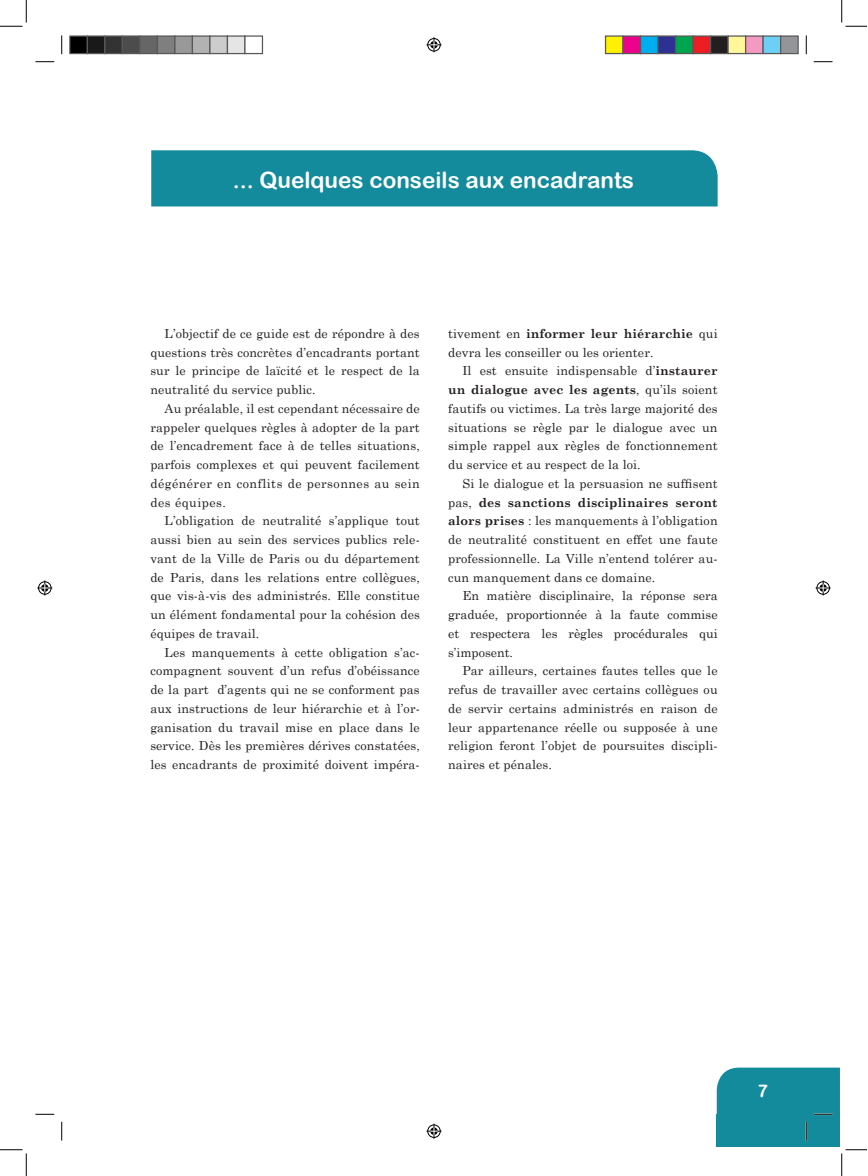
<style>
.page{position:relative;width:868px;height:1176px;background:#fff}
.page>*{position:absolute;margin:0;border:0;box-sizing:border-box;transform-origin:0 0}
.t1{font:22.5px "Arial Rounded MT Bold";color:#fff}
.t2{font:17.5px "Arial Rounded MT Bold";color:#fff}
.t3{font:12.5px/18.8px "Century Schoolbook";letter-spacing:.01em;color:#231f20;text-align:justify}
.s1{font-weight:700}
</style>
<div class="page">
<div style="left:716px;top:1114px;width:123px;height:33px;background:#138b9c"></div>
<div style="left:151px;top:150px;width:566px;height:56px;background:#138b9c"></div>
<svg style="left:35px;top:61px;width:19px;height:1px"></svg>
<svg style="left:813px;top:61px;width:19px;height:1px"></svg>
<svg style="left:35px;top:1113px;width:19px;height:2px"></svg>
<div style="left:716px;top:1067px;width:123px;height:48px;background:#138b9c"></div>
<svg style="left:61px;top:35px;width:1px;height:19px"></svg>
<svg style="left:61px;top:1122px;width:1px;height:18px"></svg>
<svg style="left:805px;top:35px;width:2px;height:19px"></svg>
<svg style="left:805px;top:1122px;width:2px;height:18px"></svg>
<svg style="left:0;top:1px;width:27px;height:26px"></svg>
<svg style="left:0;top:1149px;width:27px;height:27px"></svg>
<svg style="left:841px;top:1px;width:25px;height:26px"></svg>
<svg style="left:841px;top:1149px;width:25px;height:27px"></svg>
<svg style="left:426px;top:37px;width:15px;height:15px"></svg>
<svg style="left:426px;top:1123px;width:15px;height:15px"></svg>
<svg style="left:37px;top:580px;width:15px;height:15px"></svg>
<svg style="left:815px;top:580px;width:15px;height:15px"></svg>
<div style="left:70px;top:36px;width:17px;height:18px;background:#000"></div>
<div style="left:69px;top:35px;width:19px;height:19px;border:1px solid #595959"></div>
<div style="left:87px;top:36px;width:18px;height:18px;background:#191919"></div>
<div style="left:87px;top:35px;width:18px;height:19px;border:1px solid #595959"></div>
<div style="left:105px;top:36px;width:17px;height:18px;background:#333"></div>
<div style="left:104px;top:35px;width:19px;height:19px;border:1px solid #595959"></div>
<div style="left:122px;top:36px;width:18px;height:18px;background:#4c4c4c"></div>
<div style="left:122px;top:35px;width:18px;height:19px;border:1px solid #595959"></div>
<div style="left:140px;top:36px;width:17px;height:18px;background:#666"></div>
<div style="left:139px;top:35px;width:19px;height:19px;border:1px solid #595959"></div>
<div style="left:157px;top:36px;width:18px;height:18px;background:#7f7f7f"></div>
<div style="left:157px;top:35px;width:18px;height:19px;border:1px solid #595959"></div>
<div style="left:175px;top:36px;width:17px;height:18px;background:#999"></div>
<div style="left:174px;top:35px;width:19px;height:19px;border:1px solid #595959"></div>
<div style="left:192px;top:36px;width:18px;height:18px;background:#b2b2b2"></div>
<div style="left:192px;top:35px;width:18px;height:19px;border:1px solid #595959"></div>
<div style="left:210px;top:36px;width:17px;height:18px;background:#ccc"></div>
<div style="left:209px;top:35px;width:19px;height:19px;border:1px solid #595959"></div>
<div style="left:227px;top:36px;width:18px;height:18px;background:#e5e5e5"></div>
<div style="left:227px;top:35px;width:18px;height:19px;border:1px solid #595959"></div>
<div style="left:244px;top:35px;width:19px;height:19px;border:1px solid #595959"></div>
<div style="left:605px;top:36px;width:18px;height:18px;background:#fff101"></div>
<div style="left:605px;top:35px;width:18px;height:19px;border:1px solid #595959"></div>
<div style="left:623px;top:36px;width:17px;height:18px;background:#ed028c"></div>
<div style="left:622px;top:35px;width:19px;height:19px;border:1px solid #595959"></div>
<div style="left:640px;top:36px;width:18px;height:18px;background:#00aeef"></div>
<div style="left:640px;top:35px;width:18px;height:19px;border:1px solid #595959"></div>
<div style="left:658px;top:36px;width:17px;height:18px;background:#2e3092"></div>
<div style="left:657px;top:35px;width:19px;height:19px;border:1px solid #595959"></div>
<div style="left:675px;top:36px;width:18px;height:18px;background:#00a54f"></div>
<div style="left:675px;top:35px;width:18px;height:19px;border:1px solid #595959"></div>
<div style="left:693px;top:36px;width:17px;height:18px;background:#ee1d23"></div>
<div style="left:692px;top:35px;width:19px;height:19px;border:1px solid #595959"></div>
<div style="left:710px;top:36px;width:18px;height:18px;background:#231f20"></div>
<div style="left:710px;top:35px;width:18px;height:19px;border:1px solid #595959"></div>
<div style="left:728px;top:36px;width:17px;height:18px;background:#fff79a"></div>
<div style="left:727px;top:35px;width:19px;height:19px;border:1px solid #595959"></div>
<div style="left:745px;top:36px;width:18px;height:18px;background:#f499c2"></div>
<div style="left:745px;top:35px;width:18px;height:19px;border:1px solid #595959"></div>
<div style="left:763px;top:36px;width:17px;height:18px;background:#6bcff6"></div>
<div style="left:762px;top:35px;width:19px;height:19px;border:1px solid #595959"></div>
<div style="left:780px;top:36px;width:18px;height:18px;background:#939598"></div>
<div style="left:780px;top:35px;width:18px;height:19px;border:1px solid #595959"></div>
<h1 class="t1" style="left:233px;top:166px;width:403px">... Quelques conseils aux encadrants</h1>
<p class="t3" style="left:150px;top:324px;width:271px;text-indent:14px">L’objectif de ce guide est de répondre à des questions très concrètes d’encadrants portant sur le principe de laïcité et le respect de la neutralité du service public.</p>
<p class="t3" style="left:150px;top:399px;width:271px;text-indent:14px">Au préalable, il est cependant nécessaire de rappeler quelques règles à adopter de la part de l’encadrement face à de telles situations, parfois complexes et qui peuvent facilement dégénérer en conflits de personnes au sein des équipes.</p>
<p class="t3" style="left:150px;top:511px;width:271px;text-indent:14px">L’obligation de neutralité s’applique tout aussi bien au sein des services publics rele&shy;vant de la Ville de Paris ou du département de Paris, dans les relations entre collègues, que vis-à-vis des administrés. Elle constitue un élément fondamental pour la cohésion des équipes de travail.</p>
<p class="t3" style="left:150px;top:642px;width:271px;text-indent:14px">Les manquements à cette obligation s’ac&shy;compagnent souvent d’un refus d’obéissance de la part d’agents qui ne se conforment pas aux instructions de leur hiérarchie et à l’or&shy;ganisation du travail mise en place dans le service. Dès les premières dérives constatées, les encadrants de proximité doivent impéra-</p>
<p class="t3" style="left:448px;top:324px;width:271px">tivement en <span class="s1">informer leur hiérarchie</span> qui devra les conseiller ou les orienter.</p>
<p class="t3" style="left:448px;top:361px;width:271px;text-indent:14px">Il est ensuite indispensable d’<span class="s1">instaurer un dialogue avec les agents</span>, qu’ils soient fautifs ou victimes. La très large majorité des situations se règle par le dialogue avec un simple rappel aux règles de fonctionnement du service et au respect de la loi.</p>
<p class="t3" style="left:448px;top:474px;width:271px;text-indent:14px">Si le dialogue et la persuasion ne suffisent pas, <span class="s1">des sanctions disciplinaires seront alors prises</span> : les manquements à l’obligation de neutralité constituent en effet une faute professionnelle. La Ville n’entend tolérer au&shy;cun manquement dans ce domaine.</p>
<p class="t3" style="left:448px;top:586px;width:271px;text-indent:14px">En matière disciplinaire, la réponse sera graduée, proportionnée à la faute commise et respectera les règles procédurales qui s’imposent.</p>
<p class="t3" style="left:448px;top:661px;width:271px;text-indent:14px">Par ailleurs, certaines fautes telles que le refus de travailler avec certains collègues ou de servir certains administrés en raison de leur appartenance réelle ou supposée à une religion feront l’objet de poursuites discipli&shy;naires et pénales.</p>
<h2 class="t2" style="left:757px;top:1081px;width:12px">7</h2>
</div>
